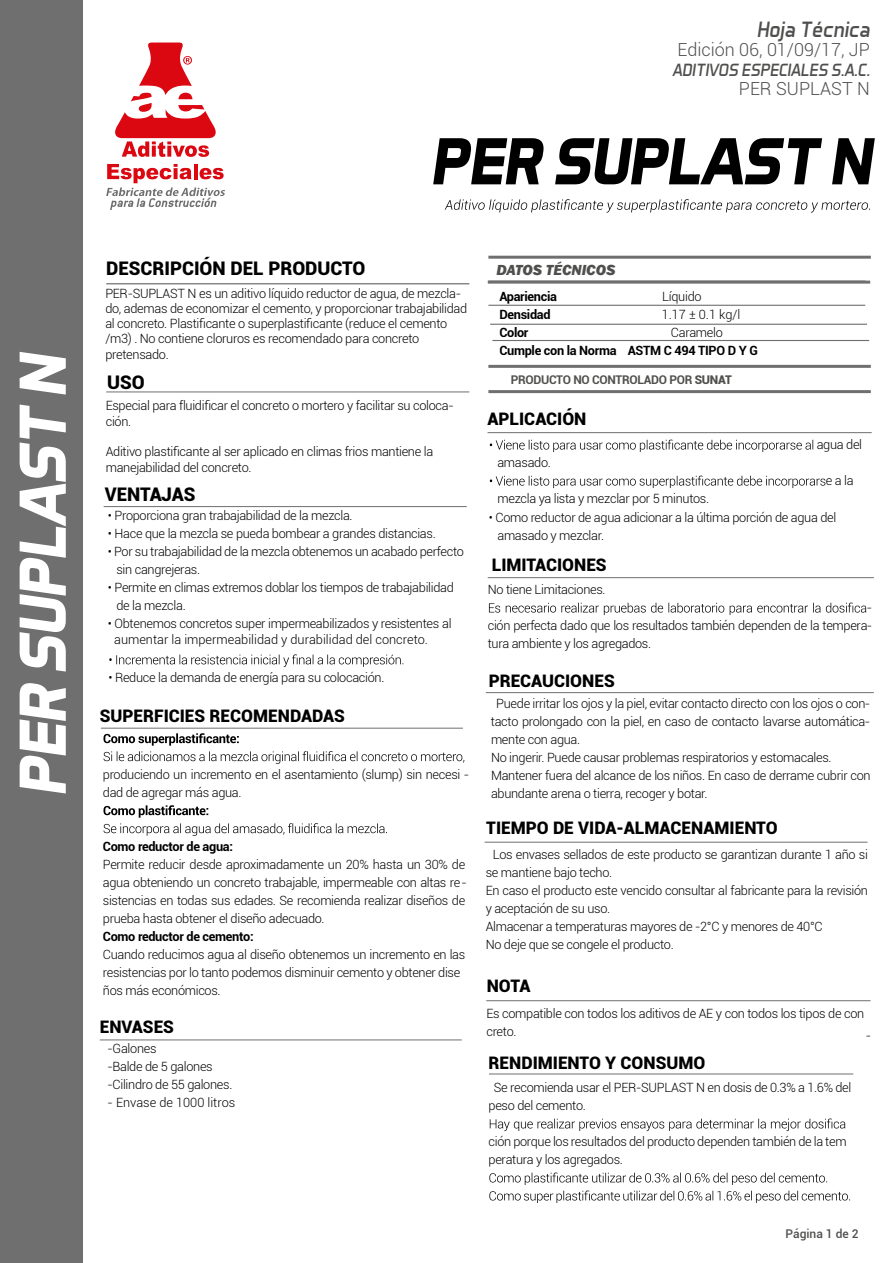
<style>
.page{position:relative;width:893px;height:1263px;background:#fff}
.page>*{position:absolute;margin:0;border:0;box-sizing:border-box;transform-origin:0 0}
.t1{font:italic 700 67.5px "Aero Matics";color:#fff}
.t2{font:italic 700 67.5px "Aero Matics";letter-spacing:-.025em;color:#000}
.t3{font:italic 22.5px "Aero Matics";color:#4f4f4e}
.t4{font:900 18.75px "Roboto";color:#010102}
.t5{font:300 18px "Roboto";color:#4f4f4e}
.t6{font:italic 18px "Aero Matics";color:#4f4f4e}
.t7{font:900 17.25px "Roboto";color:#010102}
.t8{font:900 17.25px "Roboto";color:#000}
.t9{font:italic 800 15px "Franklin Gothic";color:#4f4f4e}
.t10{font:300 12.75px/18px "Roboto";letter-spacing:-.025em;color:#000}
.t11{font:300 12.75px/18px "Roboto";letter-spacing:-.025em;color:#010102}
.t12{font:700 12.75px "Roboto";letter-spacing:-.025em;color:#000}
.t13{font:300 12.75px "Roboto";color:#010102}
.t14{font:700 12px "Roboto";letter-spacing:-.025em;color:#50504e}
.t15{font:500 12px "Roboto";color:#4f4f4e}
.s1{font-weight:900}
</style>
<div class="page">
<div style="left:0;top:0;width:83px;height:1263px;background:#6f6f6f"></div>
<svg style="left:115px;top:43px;width:101px;height:114px"></svg>
<svg style="left:106px;top:164px;width:119px;height:46px"></svg>
<hr style="left:106px;top:284px;width:363px;height:1px;background:#4f4f4e">
<hr style="left:106px;top:392px;width:363px;height:1px;background:#6f6f6f">
<hr style="left:104px;top:506px;width:363px;height:1px;background:#6f6f6f">
<hr style="left:101px;top:728px;width:362px;height:1px;background:#6f6f6f">
<hr style="left:100px;top:1040px;width:362px;height:1px;background:#6f6f6f">
<hr style="left:489px;top:1074px;width:364px;height:1px;background:#6f6f6f">
<hr style="left:487px;top:432px;width:385px;height:1px;background:#6f6f6f">
<hr style="left:486px;top:692px;width:388px;height:1px;background:#6f6f6f">
<hr style="left:486px;top:1000px;width:384px;height:1px;background:#6f6f6f">
<hr style="left:488px;top:577px;width:386px;height:1px;background:#6f6f6f">
<hr style="left:485px;top:842px;width:382px;height:1px;background:#6f6f6f">
<svg style="left:489px;top:603px;width:377px;height:12px"></svg>
<svg style="left:445px;top:199px;width:425px;height:14px"></svg>
<hr style="left:488px;top:305px;width:377px;height:1px;background:#6f6f6f">
<hr style="left:490px;top:324px;width:377px;height:1px;background:#6f6f6f">
<hr style="left:492px;top:340px;width:377px;height:1px;background:#6f6f6f">
<hr style="left:488px;top:365px;width:383px;height:3px;background:#6f6f6f">
<hr style="left:488px;top:390px;width:383px;height:3px;background:#6f6f6f">
<hr style="left:488px;top:281px;width:382px;height:3px;background:#6f6f6f">
<hr style="left:488px;top:256px;width:383px;height:3px;background:#6f6f6f">
<svg style="left:109px;top:654px;width:294px;height:13px"></svg>
<svg style="left:104px;top:733px;width:360px;height:31px"></svg>
<svg style="left:104px;top:805px;width:283px;height:31px"></svg>
<svg style="left:490px;top:1118px;width:355px;height:13px"></svg>
<svg style="left:489px;top:1172px;width:361px;height:31px"></svg>
<svg style="left:490px;top:440px;width:323px;height:12px"></svg>
<svg style="left:490px;top:476px;width:335px;height:12px"></svg>
<h1 class="t1" style="left:3px;top:797px;width:446px;rotate:-90deg">PER SUPLASTN</h1>
<h2 class="t3" style="left:757px;top:16px;width:115px">Hoja Técnica</h2>
<h3 class="t5" style="left:678px;top:37px;width:194px">Edición 06, 01/09/17, JP</h3>
<h3 class="t6" style="left:673px;top:59px;width:199px">ADITIVOS ESPECIALES S.A.C.</h3>
<h3 class="t5" style="left:739px;top:76px;width:132px">PER SUPLAST N</h3>
<h3 class="t4" style="left:106px;top:255px;width:261px">DESCRIPCIÓN DEL PRODUCTO</h3>
<h1 class="t2" style="left:430px;top:121px;width:443px">PER SUPLAST N</h1>
<p class="t9" style="left:496px;top:260px;width:120px">DATOS TÉCNICOS</p>
<p class="t10" style="left:105px;top:285px;width:363px;line-height:15.3px">PER-SUPLAST N es un aditivo líquido reductor de agua, de mezcla&shy;do, ademas de economizar el cemento, y proporcionar trabajabilidad al concreto. Plastificante o superplastificante (reduce el cemento /m3) . No contiene cloruros es recomendado para concreto pretensado.</p>
<p class="t10" style="left:106px;top:398px;width:349px;line-height:15.3px">Especial para fluidificar el concreto o mortero y facilitar su coloca&shy;ción.</p>
<p class="t10" style="left:106px;top:444px;width:329px;line-height:15.3px">Aditivo plastificante al ser aplicado en climas frios mantiene la manejabilidad del concreto.</p>
<h3 class="t4" style="left:107px;top:369px;width:39px">USO</h3>
<h3 class="t4" style="left:105px;top:481px;width:92px">VENTAJAS</h3>
<p class="t10" style="left:108px;top:506px;width:246px">• Proporciona gran trabajabilidad de la mezcla.</p>
<p class="t10" style="left:108px;top:524px;width:329px">• Hace que la mezcla se pueda bombear a grandes distancias.</p>
<p class="t10" style="left:116px;top:542px;width:349px;text-indent:-8px">• Por su trabajabilidad de la mezcla obtenemos un acabado perfecto sin cangrejeras.</p>
<p class="t10" style="left:116px;top:578px;width:339px;text-indent:-8px">• Permite en climas extremos doblar los tiempos de trabajabilidad de la mezcla.</p>
<p class="t10" style="left:114px;top:616px;width:339px;line-height:15.3px;text-indent:-6px">• Obtenemos concretos super impermeabilizados y resistentes al aumentar la impermeabilidad y durabilidad del concreto.</p>
<p class="t10" style="left:108px;top:668px;width:277px">• Reduce la demanda de energía para su colocación.</p>
<h3 class="t7" style="left:100px;top:703px;width:247px">SUPERFICIES RECOMENDADAS</h3>
<p class="t10" style="left:103px;top:765px;width:368px">produciendo un incremento en el asentamiento (slump) sin necesi - dad de agregar más agua.</p>
<p class="t12" style="left:103px;top:837px;width:132px">Como reductor de agua:</p>
<p class="t10" style="left:103px;top:855px;width:365px;text-align:justify">Permite reducir desde aproximadamente un 20% hasta un 30% de agua obteniendo un concreto trabajable, impermeable con altas re&shy;sistencias en todas sus edades. Se recomienda realizar diseños de prueba hasta obtener el diseño adecuado.</p>
<p class="t12" style="left:103px;top:927px;width:152px">Como reductor de cemento:</p>
<p class="t10" style="left:103px;top:945px;width:364px">Cuando reducimos agua al diseño obtenemos un incremento en las resistencias por lo tanto podemos disminuir cemento y obtener dise ños más económicos.</p>
<h3 class="t7" style="left:100px;top:1014px;width:76px">ENVASES</h3>
<p class="t11" style="left:108px;top:1039px;width:126px">-Galones<br>-Balde de 5 galones -Cilindro de 55 galones.</p>
<p class="t13" style="left:108px;top:1094px;width:129px">- Envase de 1000 litros</p>
<p class="t12" style="left:499px;top:287px;width:59px">Apariencia</p>
<p class="t10" style="left:662px;top:287px;width:41px">Líquido</p>
<p class="t12" style="left:499px;top:305px;width:53px">Densidad</p>
<p class="t10" style="left:662px;top:305px;width:80px">1.17 ± 0.1 kg/l</p>
<p class="t12" style="left:499px;top:323px;width:31px">Color</p>
<p class="t10" style="left:671px;top:323px;width:53px">Caramelo</p>
<p class="t12" style="left:499px;top:341px;width:260px">Cumple con la Norma ASTM C 494 TIPO D Y G</p>
<p class="t14" style="left:511px;top:371px;width:222px">PRODUCTO NO CONTROLADO POR <span class="s1">SUNAT</span></p>
<h3 class="t8" style="left:487px;top:406px;width:100px">APLICACIÓN</h3>
<p class="t10" style="left:497px;top:453px;width:55px">amasado.</p>
<p class="t10" style="left:817px;top:435px;width:47px">agua del</p>
<p class="t10" style="left:826px;top:471px;width:29px">ea la</p>
<p class="t10" style="left:497px;top:489px;width:213px">mezcla ya lista y mezclar por 5 minutos.</p>
<p class="t10" style="left:497px;top:507px;width:340px;text-indent:-9px">• Como reductor de agua adicionar a la última porción de agua del amasado y mezclar.</p>
<h3 class="t7" style="left:492px;top:552px;width:116px">LIMITACIONES</h3>
<p class="t10" style="left:488px;top:580px;width:119px">No tiene Limitaciones.</p>
<p class="t10" style="left:488px;top:598px;width:386px;text-align:justify;text-indent:379px">- ción perfecta dado que los resultados también dependen de la tempera&shy;tura ambiente y los agregados.</p>
<h3 class="t7" style="left:489px;top:668px;width:128px">PRECAUCIONES</h3>
<p class="t10" style="left:491px;top:693px;width:381px;text-indent:5px">Puede irritar los ojos y la piel, evitar contacto directo con los ojos o con&shy;tacto prolongado con la piel, en caso de contacto lavarse automática&shy;mente con agua.<br>No ingerir. Puede causar problemas respiratorios y estomacales.<br>Mantener fuera del alcance de los niños. En caso de derrame cubrir con abundante arena o tierra, recoger y botar.</p>
<h3 class="t7" style="left:486px;top:815px;width:293px">TIEMPO DE VIDA-ALMACENAMIENTO</h3>
<p class="t10" style="left:486px;top:845px;width:384px;text-indent:7px">Los envases sellados de este producto se garantizan durante 1 año si se mantiene bajo techo.<br>En caso el producto este vencido consultar al fabricante para la revisión y aceptación de su uso.<br>Almacenar a temperaturas mayores de -2°C y menores de 40°C<br>No deje que se congele el producto.</p>
<h3 class="t8" style="left:487px;top:974px;width:45px">NOTA</h3>
<p class="t11" style="left:486px;top:1004px;width:379px">Es compatible con todos los aditivos de AE y con todos los tipos de con</p>
<p class="t11" style="left:486px;top:1022px;width:32px">creto.</p>
<h3 class="t7" style="left:489px;top:1051px;width:218px">RENDIMIENTO Y CONSUMO</h3>
<p class="t11" style="left:489px;top:1078px;width:364px;text-indent:5px">Se recomienda usar el PER-SUPLAST N en dosis de 0.3% a 1.6% del peso del cemento.</p>
<p class="t11" style="left:489px;top:1132px;width:360px">ción porque los resultados del producto dependen también de la tem peratura y los agregados.</p>
<p class="t11" style="left:866px;top:1026px;width:7px">-</p>
<p class="t15" style="left:786px;top:1225px;width:74px">Página 1 de 2</p>
</div>
